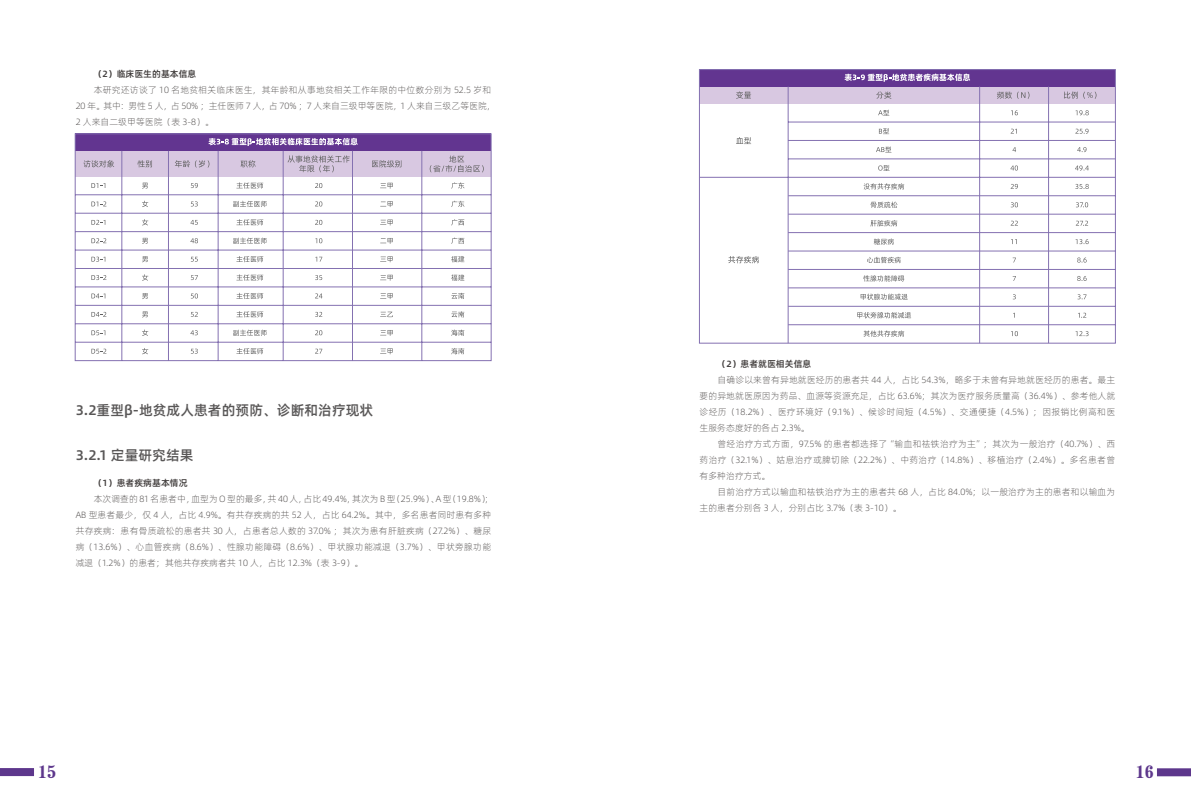
<style>
.page{position:relative;width:1191px;height:808px;background:#fff}
.page>*{position:absolute;margin:0;border:0;box-sizing:border-box;transform-origin:0 0}
.t1{font:18px "Idea Fonts Xuan Zhen Song";color:#5d378c}
.t2{font:700 14px "Alibaba Pu Hui Ti 2 75 Semi";color:#595757}
.t3{font:9px/16px "Alibaba Pu Hui Ti 2 35 Thin";letter-spacing:.01em;color:#3e3a39}
.t4{font:700 9px "Alibaba Pu Hui Ti 2 75 Semi";color:#3e3a39}
</style>
<div class="page">
<div style="left:0;top:768px;width:34px;height:8px;background:#5d378c"></div>
<div style="left:1157px;top:768px;width:34px;height:8px;background:#5d378c"></div>
<svg style="left:75px;top:134px;width:416px;height:227px"></svg>
<svg style="left:699px;top:69px;width:416px;height:274px"></svg>
<p class="t4" style="left:94px;top:67px;width:104px">（2）临床医生的基本信息</p>
<p class="t3" style="left:76px;top:81px;width:421px;text-indent:18px">本研究还访谈了 10 名地贫相关临床医生，其年龄和从事地贫相关工作年限的中位数分别为 52.5 岁和<br>20 年。其中：男性 5 人，占 50% ；主任医师 7 人，占 70% ；7 人来自三级甲等医院，1 人来自三级乙等医院，<br>2 人来自二级甲等医院（表 3-8）。</p>
<h2 class="t2" style="left:76px;top:399px;width:299px">3.2重型β-地贫成人患者的预防、诊断和治疗现状</h2>
<h2 class="t2" style="left:76px;top:444px;width:119px">3.2.1 定量研究结果</h2>
<p class="t4" style="left:94px;top:475px;width:95px">（1）患者疾病基本情况</p>
<p class="t3" style="left:76px;top:490px;width:419px;text-indent:18px">本次调查的 81 名患者中，血型为 O 型的最多，共 40 人，占比 49.4%，其次为 B 型（25.9%）、A 型（19.8%）；AB 型患者最少，仅 4 人，占比 4.9%。有共存疾病的共 52 人，占比 64.2%。其中，多名患者同时患有多种共存疾病：患有骨质疏松的患者共 30 人，占患者总人数的 37.0% ；其次为患有肝脏疾病（27.2%）、糖尿病（13.6%）、心血管疾病（8.6%）、性腺功能障碍（8.6%）、甲状腺功能减退（3.7%）、甲状旁腺功能减退（1.2%）的患者；其他共存疾病者共 10 人，占比 12.3%（表 3-9）。</p>
<p class="t4" style="left:717px;top:357px;width:95px">（2）患者就医相关信息</p>
<p class="t3" style="left:699px;top:371px;width:417px;text-align:justify;text-indent:18px">自确诊以来曾有异地就医经历的患者共 44 人，占比 54.3%，略多于未曾有异地就医经历的患者。最主要的异地就医原因为药品、血源等资源充足，占比 63.6%；其次为医疗服务质量高（36.4%）、参考他人就诊经历（18.2%）、医疗环境好（9.1%）、候诊时间短（4.5%）、交通便捷（4.5%）；因报销比例高和医生服务态度好的各占 2.3%。</p>
<p class="t3" style="left:699px;top:435px;width:417px;text-align:justify;text-indent:18px">曾经治疗方式方面，97.5% 的患者都选择了“输血和祛铁治疗为主”；其次为一般治疗（40.7%）、西药治疗（32.1%）、姑息治疗或脾切除（22.2%）、中药治疗（14.8%）、移植治疗（2.4%）。多名患者曾有多种治疗方式。</p>
<p class="t3" style="left:699px;top:483px;width:417px;text-indent:18px">目前治疗方式以输血和祛铁治疗为主的患者共 68 人，占比 84.0%；以一般治疗为主的患者和以输血为主的患者分别各 3 人，分别占比 3.7%（表 3-10）。</p>
<h1 class="t1" style="left:38px;top:760px;width:19px">15</h1>
<h1 class="t1" style="left:1135px;top:760px;width:19px">16</h1>
</div>
